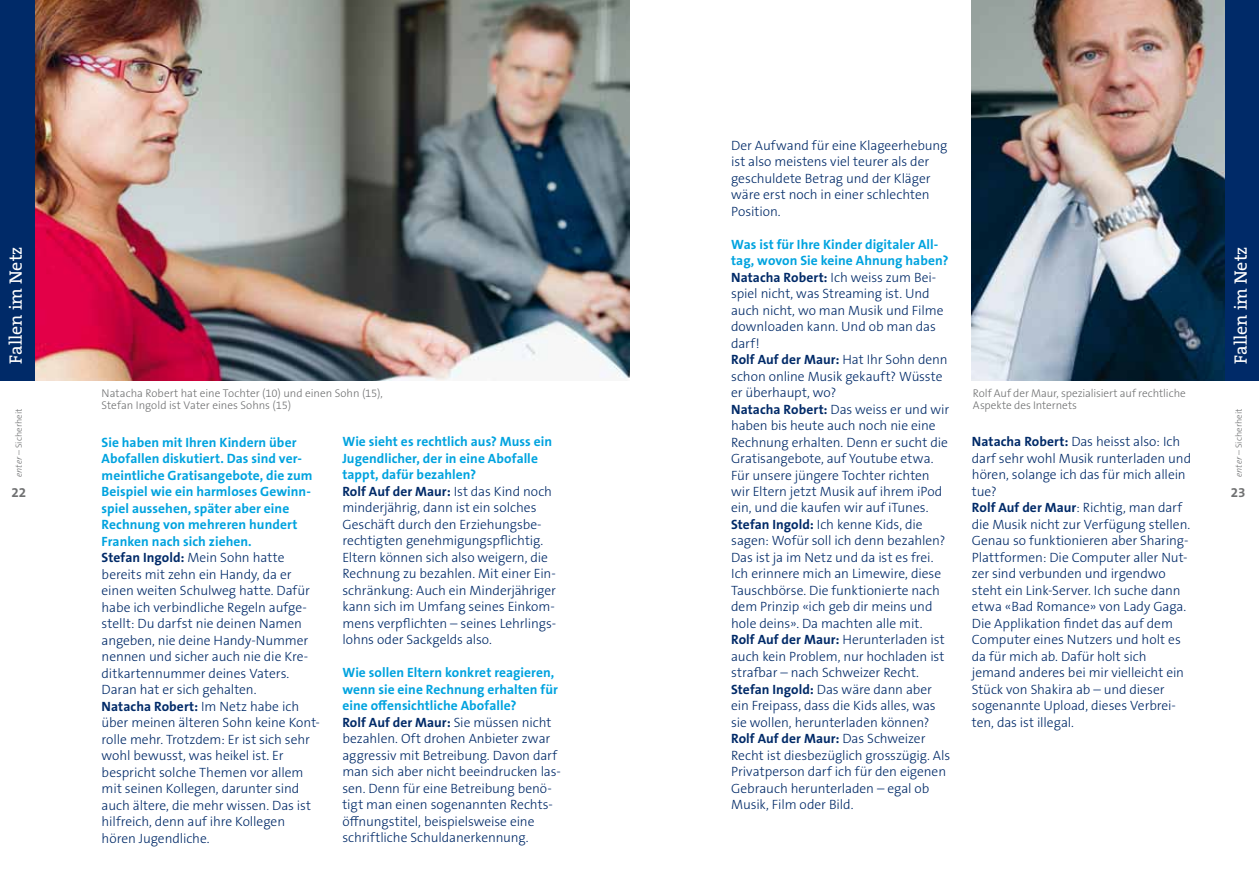
<style>
.page{position:relative;width:1259px;height:893px;background:#fff}
.page>*{position:absolute;margin:0;border:0;box-sizing:border-box;transform-origin:0 0}
.t1{font:18px "The Serif B W5 Plain";letter-spacing:-.005em;color:#fff}
.t2{font:300 13.5px/16.5px "The Sans B W3";letter-spacing:-.005em;color:#002a68}
.t3{font:700 13.5px/16.5px "The Sans B W7";letter-spacing:.005em;color:#00a3df}
.t4{font:700 13.5px "The Sans B W7";letter-spacing:.005em;color:#002a68}
.t5{font:700 13.5px "The Sans B W7";color:#707172}
.t6{font:300 11.25px/12.8px "The Sans B W3";letter-spacing:-.005em;color:#707172}
.t7{font:300 9px "The Sans B W3";letter-spacing:.01em;color:#707172}
.s1{font-family:"The Sans B W7";font-weight:700}
.s2{font-family:"The Sans B W3";font-weight:300}
.s3{font-style:italic}
.s4{color:#002a68}
.s5{font-family:"The Sans B W3";font-weight:300;color:#002a68}
</style>
<div class="page">
<div style="left:1225px;top:0;width:34px;height:381px;background:#002a68"></div>
<img style="left:34px;top:0;width:595px;height:381px">
<img style="left:972px;top:0;width:253px;height:381px">
<div style="left:0;top:0;width:34px;height:381px;background:#002a68"></div>
<p class="t2" style="left:731px;top:137px;width:218px">Der Aufwand für eine Klageerhebung ist also meistens viel teurer als der geschuldete Betrag und der Kläger wäre erst noch in einer schlechten<br>Position.</p>
<p class="t3" style="left:731px;top:236px;width:219px">Was ist für Ihre Kinder digitaler All&shy;tag, wovon Sie keine Ahnung haben?</p>
<p class="t2" style="left:731px;top:269px;width:214px"><span class="s1">Natacha Robert:</span> Ich weiss zum Bei&shy;spiel nicht, was Streaming ist. Und auch nicht, wo man Musik und Filme downloaden kann. Und ob man das darf!</p>
<p class="t4" style="left:731px;top:351px;width:218px">Rolf Auf der Maur: <span class="s2">Hat Ihr Sohn denn</span></p>
<p class="t2" style="left:731px;top:368px;width:220px">schon online Musik gekauft? Wüsste er überhaupt, wo?<br><span class="s1">Natacha Robert:</span> Das weiss er und wir haben bis heute auch noch nie eine Rechnung erhalten. Denn er sucht die Gratisangebote, auf Youtube etwa.<br>Für unsere jüngere Tochter richten wir Eltern jetzt Musik auf ihrem iPod ein, und die kaufen wir auf iTunes.<br><span class="s1">Stefan Ingold:</span> Ich kenne Kids, die sagen: Wofür soll ich denn bezahlen?<br>Das ist ja im Netz und da ist es frei.<br>Ich erinnere mich an Limewire, diese Tauschbörse. Die funktionierte nach dem Prinzip «ich geb dir meins und hole deins». Da machten alle mit.<br><span class="s1">Rolf Auf der Maur:</span> Herunterladen ist auch kein Problem, nur hochladen ist strafbar – nach Schweizer Recht.<br><span class="s1">Stefan Ingold:</span> Das wäre dann aber ein Freipass, dass die Kids alles, was sie wollen, herunterladen können?</p>
<p class="t4" style="left:731px;top:730px;width:196px">Rolf Auf der Maur: <span class="s2">Das Schweizer</span></p>
<p class="t2" style="left:731px;top:747px;width:221px">Recht ist diesbezüglich grosszügig. Als Privatperson darf ich für den eigenen Gebrauch herunterladen – egal ob Musik, Film oder Bild.</p>
<h1 class="t1" style="left:4px;top:364px;width:203px;rotate:-90deg">Pidem iminven dipsunto</h1>
<h1 class="t1" style="left:1229px;top:364px;width:203px;rotate:-90deg">Pidem iminven dipsunto</h1>
<h1 class="t1" style="left:4px;top:364px;width:119px;rotate:-90deg">Fallen im Netz</h1>
<h1 class="t1" style="left:1229px;top:364px;width:119px;rotate:-90deg">Fallen im Netz</h1>
<p class="t6" style="left:102px;top:387px;width:283px">Natacha Robert hat eine Tochter (10) und einen Sohn (15),<br>Stefan Ingold ist Vater eines Sohns (15)</p>
<p class="t6" style="left:973px;top:387px;width:214px">Rolf Auf der Maur, spezialisiert auf rechtliche<br>Aspekte des Internets</p>
<p class="t7" style="left:13px;top:477px;width:70px;rotate:-90deg"><span class="s3">enter</span> – Sicherheit</p>
<p class="t7" style="left:1233px;top:477px;width:70px;rotate:-90deg"><span class="s3">enter</span> – Sicherheit</p>
<p class="t2" style="left:972px;top:434px;width:221px"><span class="s1">Natacha Robert:</span> Das heisst also: Ich darf sehr wohl Musik runterladen und hören, solange ich das für mich allein tue?<br><span class="s1">Rolf Auf der Maur</span>: Richtig, man darf die Musik nicht zur Verfügung stellen.<br>Genau so funktionieren aber Sharing-<br>Plattformen: Die Computer aller Nut&shy;zer sind verbunden und irgendwo steht ein Link-Server. Ich suche dann etwa «Bad Romance» von Lady Gaga.<br>Die Applikation findet das auf dem<br>Computer eines Nutzers und holt es da für mich ab. Dafür holt sich jemand anderes bei mir vielleicht ein<br>Stück von Shakira ab – und dieser sogenannte Upload, dieses Verbrei&shy;ten, das ist illegal.</p>
<p class="t3" style="left:342px;top:434px;width:211px">Wie sieht es rechtlich aus? Muss ein<br>Jugendlicher, der in eine Abofalle tappt, dafür bezahlen?<br><span class="s4">Rolf Auf der Maur:</span> <span class="s5">Ist das Kind noch</span></p>
<p class="t2" style="left:342px;top:500px;width:215px">minderjährig, dann ist ein solches Geschäft durch den Erziehungsbe&shy;rechtigten genehmigungspflichtig.<br>Eltern können sich also weigern, die Rechnung zu bezahlen. Mit einer Ein&shy;schränkung: Auch ein Minderjähriger kann sich im Umfang seines Einkom&shy;mens verpflichten – seines Lehrlings&shy;lohns oder Sackgelds also.</p>
<p class="t3" style="left:342px;top:665px;width:217px">Wie sollen Eltern konkret reagieren, wenn sie eine Rechnung erhalten für eine offensichtliche Abofalle?<br><span class="s4">Rolf Auf der Maur:</span> <span class="s5">Sie müssen nicht</span></p>
<p class="t2" style="left:342px;top:731px;width:220px">bezahlen. Oft drohen Anbieter zwar aggressiv mit Betreibung. Davon darf man sich aber nicht beeindrucken las&shy;sen. Denn für eine Betreibung benö&shy;tigt man einen sogenannten Rechts&shy;öffnungstitel, beispielsweise eine schriftliche Schuldanerkennung.</p>
<p class="t3" style="left:102px;top:434px;width:212px">Sie haben mit Ihren Kindern über<br>Abofallen diskutiert. Das sind ver&shy;meintliche Gratisangebote, die zum<br>Beispiel wie ein harmloses Gewinn&shy;spiel aussehen, später aber eine<br>Rechnung von mehreren hundert<br>Franken nach sich ziehen.<br><span class="s4">Stefan Ingold:</span> <span class="s5">Mein Sohn hatte</span></p>
<p class="t2" style="left:102px;top:566px;width:210px">bereits mit zehn ein Handy, da er einen weiten Schulweg hatte. Dafür habe ich verbindliche Regeln aufge&shy;stellt: Du darfst nie deinen Namen angeben, nie deine Handy-Nummer nennen und sicher auch nie die Kre&shy;ditkartennummer deines Vaters.<br>Daran hat er sich gehalten.</p>
<p class="t4" style="left:102px;top:697px;width:199px">Natacha Robert: <span class="s2">Im Netz habe ich</span></p>
<p class="t2" style="left:102px;top:714px;width:220px">über meinen älteren Sohn keine Kont&shy;rolle mehr. Trotzdem: Er ist sich sehr wohl bewusst, was heikel ist. Er bespricht solche Themen vor allem mit seinen Kollegen, darunter sind auch ältere, die mehr wissen. Das ist hilfreich, denn auf ihre Kollegen hören Jugendliche.</p>
<p class="t5" style="left:11px;top:483px;width:16px">22</p>
<p class="t5" style="left:1231px;top:483px;width:16px">23</p>
</div>
